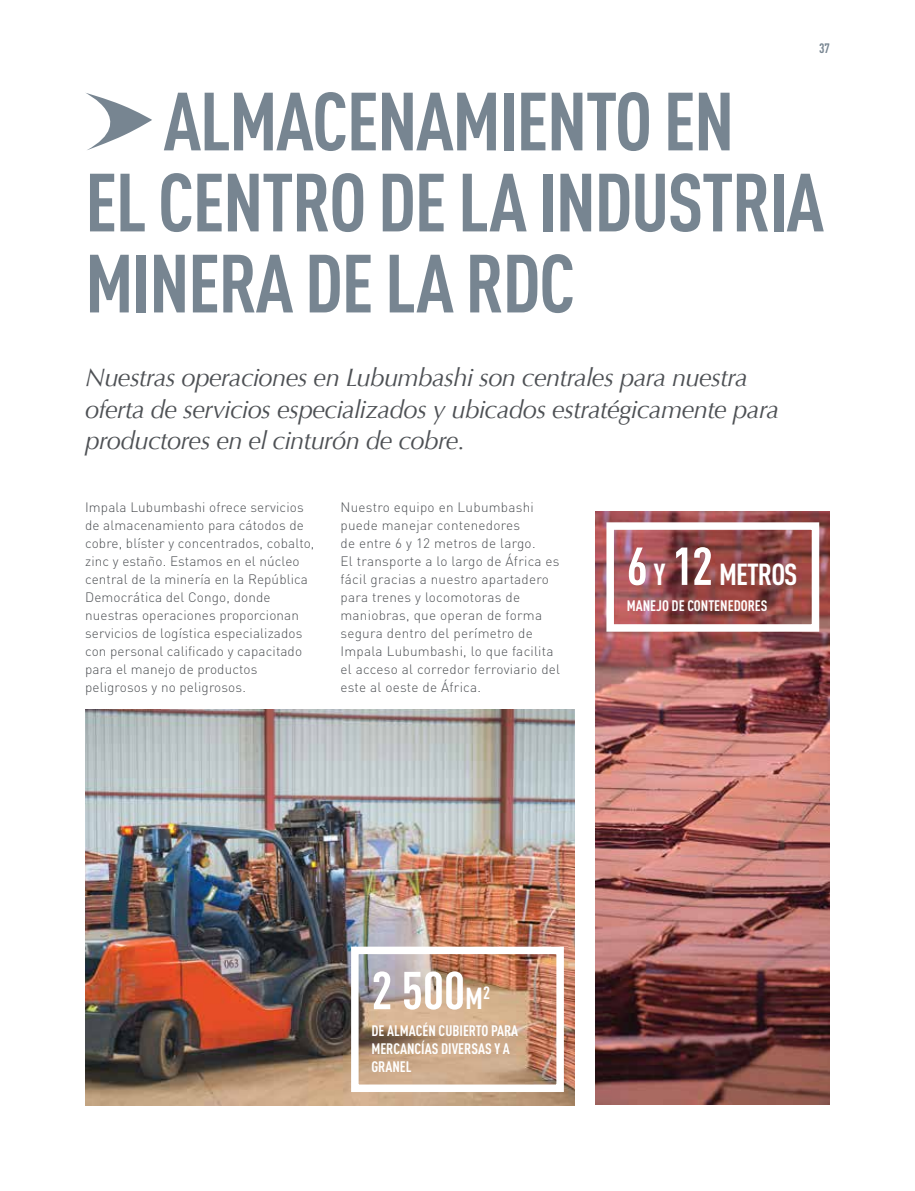
<style>
.page{position:relative;width:915px;height:1191px;background:#fff}
.page>*{position:absolute;margin:0;border:0;box-sizing:border-box;transform-origin:0 0}
.t1{font:700 81px/81px "DIN Cond";letter-spacing:-.02em;color:#778591}
.t2{font:700 52.5px "DIN Cond";color:#fff}
.t3{font:700 30px "DIN Cond";letter-spacing:-.03em;color:#fff}
.t4{font:italic 25.5px/31.5px "Optima";letter-spacing:-.025em;color:#4d5054}
.t5{font:700 15px/18px "DIN Cond";color:#fff}
.t6{font:300 13.5px/18px "DIN";letter-spacing:.01em;color:#4d5054}
.t7{font:700 13.5px "DIN Cond";color:#778591}
.s1{font-size:52.5px}
.s2{font-size:30px}
</style>
<div class="page">
<svg style="left:86px;top:93px;width:66px;height:57px"></svg>
<img style="left:85px;top:710px;width:489px;height:396px">
<img style="left:595px;top:512px;width:234px;height:592px">
<div style="left:351px;top:946px;width:212px;height:146px;border:8px solid #fff"></div>
<div style="left:606px;top:522px;width:213px;height:109px;border:8px solid #fff"></div>
<p class="t7" style="left:818px;top:40px;width:12px">37</p>
<h1 class="t1" style="left:85px;top:79px;width:740px;text-indent:78px">ALMACENAMIENTO EN<br>EL CENTRO DE LA INDUSTRIA<br>MINERA DE LA RDC</h1>
<h3 class="t4" style="left:85px;top:362px;width:695px">Nuestras operaciones en Lubumbashi son centrales para nuestra oferta de servicios especializados y ubicados estratégicamente para productores en el cinturón de cobre.</h3>
<p class="t6" style="left:85px;top:498px;width:231px">Impala Lubumbashi ofrece servicios de almacenamiento para cátodos de cobre, blíster y concentrados, cobalto, zinc y estaño. Estamos en el núcleo central de la minería en la República Democrática del Congo, donde nuestras operaciones proporcionan servicios de logística especializados con personal calificado y capacitado para el manejo de productos peligrosos y no peligrosos.</p>
<p class="t6" style="left:340px;top:498px;width:221px">Nuestro equipo en Lubumbashi puede manejar contenedores<br>de entre 6 y 12 metros de largo.<br>El transporte a lo largo de África es fácil gracias a nuestro apartadero para trenes y locomotoras de maniobras, que operan de forma segura dentro del perímetro de<br>Impala Lubumbashi, lo que facilita el acceso al corredor ferroviario del este al oeste de África.</p>
<h3 class="t3" style="left:626px;top:556px;width:172px"><span class="s1">6</span> Y <span class="s1">12</span> METROS</h3>
<p class="t5" style="left:626px;top:596px;width:142px">MANEJO DE CONTENEDORES</p>
<h2 class="t2" style="left:371px;top:958px;width:120px">2 500<span class="s2">M</span><sup>2</sup></h2>
<p class="t5" style="left:371px;top:1021px;width:148px">DE ALMACÉN CUBIERTO PARA<br>MERCANCÍAS DIVERSAS Y A<br>GRANEL</p>
</div>
